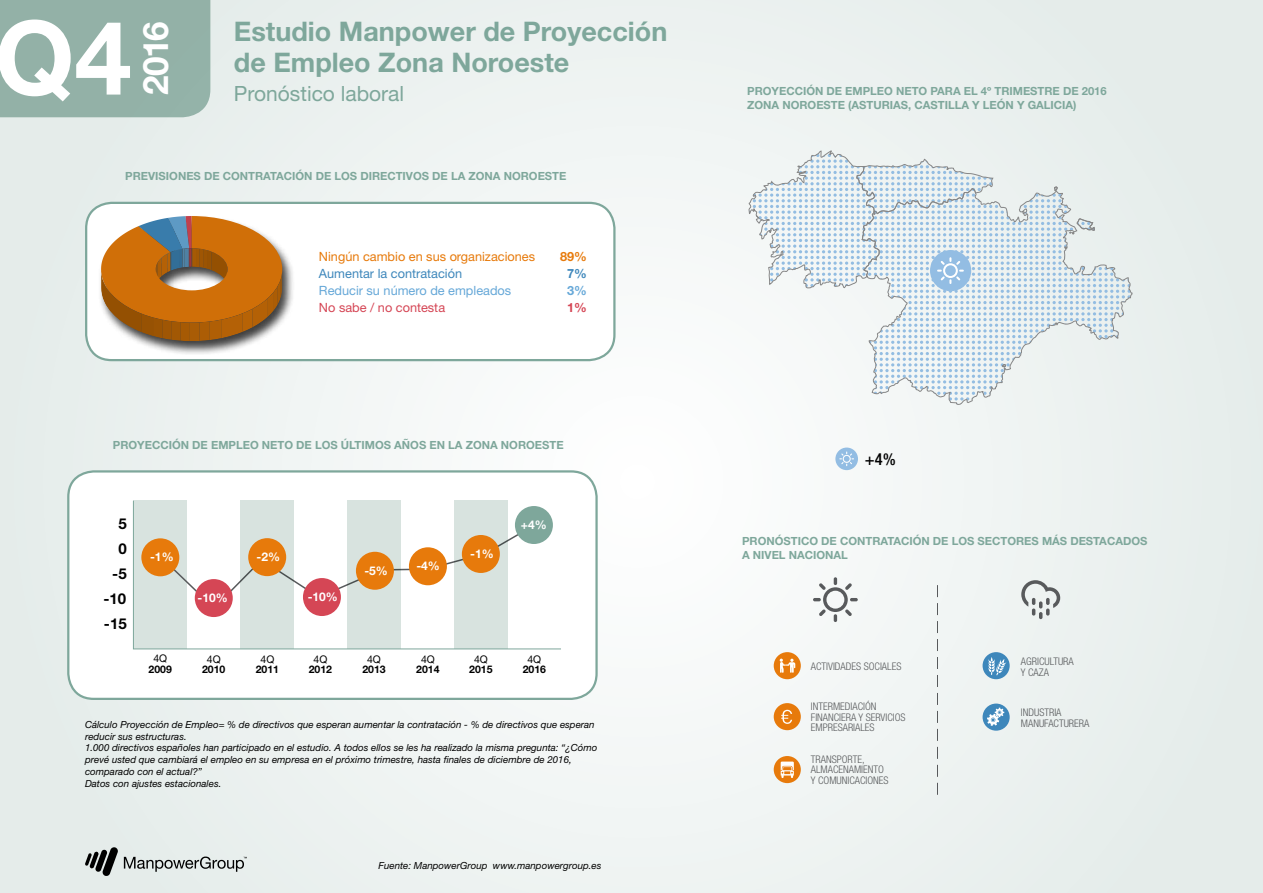
<style>
.page{position:relative;width:1263px;height:893px;background:#fff}
.page>*{position:absolute;margin:0;border:0;box-sizing:border-box;transform-origin:0 0}
.t1{font:700 102.6px "Helvetica Neue LT Std";color:#fff}
.t2{font:700 35.1px "Helvetica Neue LT Std";color:#fff}
.t3{font:700 27px/31.5px "Helvetica Neue LT Std";color:#7ea79b}
.t4{font:21px "Helvetica Neue LT Std";color:#7ea79b}
.t5{font:500 condensed 16.5px "Helvetica Neue LT Std";color:#000}
.t6{font:700 15px/25px "Helvetica Neue LT Std";color:#000;text-align:right}
.t7{font:12.75px "Helvetica Neue LT Std";color:#e77a0b}
.t8{font:12.75px "Helvetica Neue LT Std";color:#66a8d8}
.t9{font:12.75px "Helvetica Neue LT Std";color:#3e87bb}
.t10{font:12.75px "Helvetica Neue LT Std";color:#d54655}
.t11{font:700 12.75px "Helvetica Neue LT Std";color:#e77a0b}
.t12{font:700 12.75px "Helvetica Neue LT Std";color:#3e87bb}
.t13{font:700 12.75px "Helvetica Neue LT Std";color:#66a8d8}
.t14{font:700 12.75px "Helvetica Neue LT Std";color:#d54655}
.t15{font:700 12px "Helvetica Neue LT Std";color:#fff}
.t16{font:700 11.25px/13.5px "Helvetica Neue LT Std";color:#7ea79b}
.t17{font:300 condensed 10.5px/10.5px "Helvetica Neue LT Std";color:#585a5c}
.t18{font:700 10.5px "Helvetica Neue LT Std";color:#000}
.t19{font:10.5px "Helvetica Neue LT Std";color:#000}
.t20{font:italic 9.75px/11.7px "Helvetica Neue LT Std";color:#000}
</style>
<div class="page">
<div style="left:0;top:0;width:1263px;height:893px;background:linear-gradient(to right,#ecf2f0,#eef3f2)"></div>
<div style="left:0;top:0;width:210px;height:117px;background:#93b1a7"></div>
<div style="left:86px;top:203px;width:528px;height:157px;background:#fff;border-radius:26px"></div>
<div style="left:85px;top:202px;width:530px;height:159px;border:2px solid #7ea79b;border-radius:26px"></div>
<div style="left:98px;top:215px;width:197px;height:141px;background:#000;opacity:.75"></div>
<svg style="left:101px;top:216px;width:182px;height:125px;background:#bd8141"></svg>
<svg style="left:862px;top:188px;width:270px;height:217px"></svg>
<svg style="left:1054px;top:185px;width:41px;height:49px;background:#d9e1e2"></svg>
<svg style="left:1002px;top:364px;width:4px;height:3px"></svg>
<svg style="left:85px;top:847px;width:33px;height:29px"></svg>
<svg style="left:124px;top:856px;width:123px;height:16px;background:#b0b5b4"></svg>
<div style="left:68px;top:471px;width:528px;height:228px;background:#fff;border-radius:26px"></div>
<div style="left:67px;top:470px;width:531px;height:230px;border:2px solid #7ea79b;border-radius:26px"></div>
<svg style="left:133px;top:500px;width:428px;height:150px"></svg>
<svg style="left:159px;top:524px;width:377px;height:86px"></svg>
<div style="left:141px;top:538px;width:38px;height:38px;background:#e77a0b;border-radius:50%"></div>
<div style="left:248px;top:538px;width:38px;height:38px;background:#e77a0b;border-radius:50%"></div>
<div style="left:195px;top:579px;width:38px;height:38px;background:#d54655;border-radius:50%"></div>
<div style="left:409px;top:547px;width:38px;height:38px;background:#e77a0b;border-radius:50%"></div>
<div style="left:303px;top:578px;width:38px;height:38px;background:#d54655;border-radius:50%"></div>
<div style="left:515px;top:506px;width:38px;height:38px;background:#7ea79b;border-radius:50%"></div>
<div style="left:462px;top:535px;width:38px;height:38px;background:#e77a0b;border-radius:50%"></div>
<div style="left:356px;top:552px;width:38px;height:38px;background:#e77a0b;border-radius:50%"></div>
<svg style="left:813px;top:577px;width:45px;height:45px"></svg>
<svg style="left:1021px;top:580px;width:39px;height:39px;background:#c7cbca"></svg>
<svg style="left:937px;top:585px;width:1px;height:210px"></svg>
<div style="left:835px;top:448px;width:23px;height:22px;background:#93bde3;border-radius:50%"></div>
<svg style="left:839px;top:451px;width:15px;height:15px"></svg>
<svg style="left:748px;top:149px;width:245px;height:172px"></svg>
<div style="left:774px;top:703px;width:27px;height:27px;background:#e77a0b;border-radius:50%"></div>
<svg style="left:781px;top:710px;width:11px;height:14px"></svg>
<div style="left:774px;top:756px;width:27px;height:27px;background:#e77a0b;border-radius:50%"></div>
<svg style="left:781px;top:762px;width:13px;height:16px"></svg>
<div style="left:982px;top:704px;width:28px;height:27px;background:#3e87bb;border-radius:50%"></div>
<svg style="left:987px;top:708px;width:17px;height:18px"></svg>
<div style="left:982px;top:652px;width:28px;height:27px;background:#3e87bb;border-radius:50%"></div>
<svg style="left:988px;top:657px;width:18px;height:19px"></svg>
<div style="left:774px;top:652px;width:27px;height:27px;background:#e77a0b;border-radius:50%"></div>
<svg style="left:779px;top:658px;width:16px;height:15px"></svg>
<h1 class="t1" style="left:-5px;top:-5px;width:138px">Q4</h1>
<h2 class="t2" style="left:134px;top:95px;width:76px;rotate:-90deg">2016</h2>
<h3 class="t3" style="left:234px;top:15px;width:435px">Estudio Manpower de Proyección de Empleo Zona Noroeste</h3>
<h3 class="t4" style="left:234px;top:81px;width:172px">Pronóstico laboral</h3>
<p class="t16" style="left:125px;top:169px;width:443px">PREVISIONES DE CONTRATACIÓN DE LOS DIRECTIVOS DE LA ZONA NOROESTE</p>
<h3 class="t7" style="left:319px;top:249px;width:218px">Ningún cambio en sus organizaciones</h3>
<h3 class="t11" style="left:560px;top:248px;width:28px">89%</h3>
<h3 class="t9" style="left:319px;top:266px;width:145px">Aumentar la contratación</h3>
<h3 class="t12" style="left:567px;top:265px;width:21px">7%</h3>
<h3 class="t8" style="left:319px;top:283px;width:194px">Reducir su número de empleados</h3>
<h3 class="t13" style="left:567px;top:282px;width:21px">3%</h3>
<h3 class="t10" style="left:319px;top:300px;width:128px">No sabe / no contesta</h3>
<h3 class="t14" style="left:567px;top:299px;width:21px">1%</h3>
<p class="t16" style="left:113px;top:438px;width:452px">PROYECCIÓN DE EMPLEO NETO DE LOS ÚLTIMOS AÑOS EN LA ZONA NOROESTE</p>
<h3 class="t6" style="left:103px;top:511px;width:25px">5<br>0 -5 -10 -15</h3>
<p class="t15" style="left:150px;top:550px;width:25px">-1%</p>
<p class="t15" style="left:256px;top:549px;width:25px">-2%</p>
<p class="t15" style="left:198px;top:591px;width:32px">-10%</p>
<p class="t19" style="left:153px;top:652px;width:15px">4Q</p>
<p class="t18" style="left:149px;top:663px;width:25px">2009</p>
<p class="t19" style="left:207px;top:653px;width:15px">4Q</p>
<p class="t18" style="left:202px;top:663px;width:25px">2010</p>
<p class="t19" style="left:260px;top:653px;width:15px">4Q</p>
<p class="t18" style="left:256px;top:663px;width:25px">2011</p>
<p class="t15" style="left:308px;top:590px;width:32px">-10%</p>
<p class="t19" style="left:314px;top:653px;width:15px">4Q</p>
<p class="t18" style="left:309px;top:663px;width:25px">2012</p>
<p class="t15" style="left:364px;top:563px;width:25px">-5%</p>
<p class="t19" style="left:367px;top:653px;width:15px">4Q</p>
<p class="t18" style="left:362px;top:663px;width:25px">2013</p>
<p class="t15" style="left:416px;top:559px;width:25px">-4%</p>
<p class="t19" style="left:421px;top:653px;width:15px">4Q</p>
<p class="t18" style="left:416px;top:663px;width:25px">2014</p>
<p class="t15" style="left:470px;top:546px;width:25px">-1%</p>
<p class="t15" style="left:521px;top:517px;width:27px">+4%</p>
<p class="t19" style="left:474px;top:653px;width:15px">4Q</p>
<p class="t18" style="left:469px;top:663px;width:25px">2015</p>
<p class="t19" style="left:527px;top:653px;width:15px">4Q</p>
<p class="t18" style="left:523px;top:663px;width:25px">2016</p>
<p class="t20" style="left:85px;top:718px;width:514px">Cálculo Proyección de Empleo= % de directivos que esperan aumentar la contratación - % de directivos que esperan reducir sus estructuras.<br>1.000 directivos españoles han participado en el estudio. A todos ellos se les ha realizado la misma pregunta: “¿Cómo prevé usted que cambiará el empleo en su empresa en el próximo trimestre, hasta finales de diciembre de 2016, comparado con el actual?”<br>Datos con ajustes estacionales.</p>
<p class="t20" style="left:378px;top:859px;width:225px">Fuente: ManpowerGroup www.manpowergroup.es</p>
<p class="t16" style="left:747px;top:84px;width:361px">PROYECCIÓN DE EMPLEO NETO PARA EL 4º TRIMESTRE DE 2016<br>ZONA NOROESTE (ASTURIAS, CASTILLA Y LEÓN Y GALICIA)</p>
<h3 class="t5" style="left:865px;top:449px;width:33px">+4%</h3>
<p class="t16" style="left:742px;top:534px;width:407px">PRONÓSTICO DE CONTRATACIÓN DE LOS SECTORES MÁS DESTACADOS<br>A NIVEL NACIONAL</p>
<p class="t17" style="left:811px;top:661px;width:92px">ACTIVIDADES SOCIALES</p>
<p class="t17" style="left:811px;top:701px;width:96px">INTERMEDIACIÓN<br>FINANCIERA Y SERVICIOS<br>EMPRESARIALES</p>
<p class="t17" style="left:811px;top:754px;width:79px">TRANSPORTE,<br>ALMACENAMIENTO<br>Y COMUNICACIONES</p>
<p class="t17" style="left:1021px;top:656px;width:54px">AGRICULTURA<br>Y CAZA</p>
<p class="t17" style="left:1021px;top:707px;width:70px">INDUSTRIA<br>MANUFACTURERA</p>
</div>
